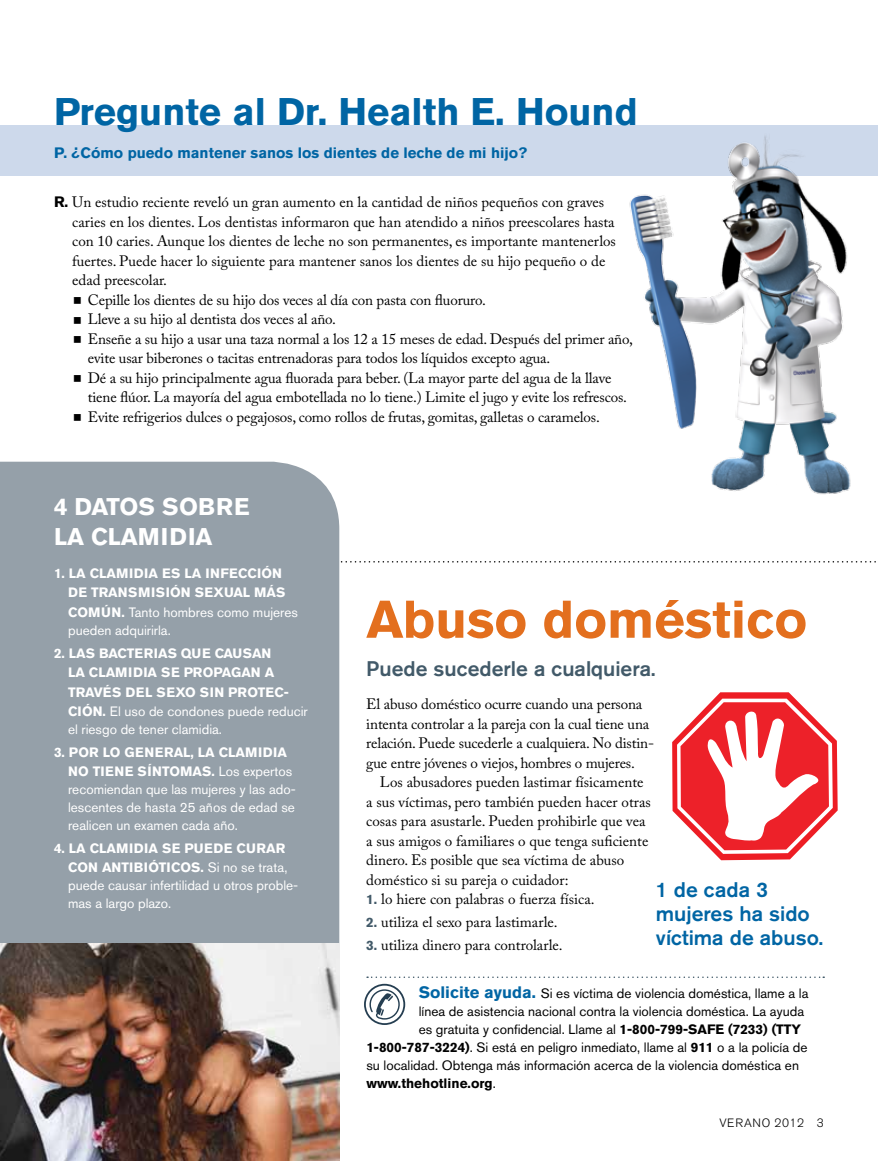
<style>
.page{position:relative;width:878px;height:1161px;background:#fff}
.page>*{position:absolute;margin:0;border:0;box-sizing:border-box;transform-origin:0 0}
.t1{font:700 52.5px "Akzidenz Grotesk BE";color:#e36f1e}
.t2{font:700 38.25px "Akzidenz Grotesk BE";color:#0065a4}
.t3{font:700 24px/30px "Akzidenz Grotesk BE";color:#fff}
.t4{font:500 21px/24px "Akzidenz Grotesk BE";color:#0065a4}
.t5{font:500 21px "Akzidenz Grotesk BE";color:#425a69}
.t6{font:15px/19.5px "Adobe Caslon Pro";letter-spacing:-.005em;color:#000}
.t7{font:700 15px "Akzidenz Grotesk BE";color:#0065a4}
.t8{font:13.5px "Akzidenz Grotesk BE";color:#000}
.t9{font:700 13.5px/19.5px "Akzidenz Grotesk BE";letter-spacing:.02em;color:#fff}
.t10{font:13.5px/18px "Akzidenz Grotesk BE";color:#fff}
.t11{font:700 13.5px "Akzidenz Grotesk BE";color:#000}
.t12{font:300 12px "Akzidenz Grotesk BE";letter-spacing:.04em;color:#000}
.s1{font-family:"Akzidenz Grotesk BE";font-weight:700}
.s2{font-weight:400}
.s3{font-weight:700}
.s4{font-family:"Akzidenz Grotesk BE";font-weight:700;font-size:13.5px;color:#425a69}
.s5{font-weight:700;font-size:16.5px;color:#0065a4}
</style>
<div class="page">
<svg style="left:339px;top:561px;width:537px;height:2px"></svg>
<div style="left:0;top:125px;width:878px;height:51px;background:#cdd9eb"></div>
<div style="left:0;top:462px;width:339px;height:481px;background:#95a0a9"></div>
<img style="left:629px;top:136px;width:222px;height:359px">
<img style="left:0;top:943px;width:339px;height:218px">
<svg style="left:367px;top:977px;width:457px;height:1px"></svg>
<svg style="left:364px;top:984px;width:41px;height:41px"></svg>
<svg style="left:672px;top:692px;width:165px;height:168px"></svg>
<h2 class="t2" style="left:54px;top:90px;width:585px">PREGUNTE AL DR. HEALTH E. HOUND</h2>
<p class="t7" style="left:54px;top:144px;width:475px">P. ¿CÓMO PUEDO MANTENER SANOS LOS DIENTES DE LECHE DE MI HIJO?</p>
<p class="t6" style="left:54px;top:192px;width:551px"><span class="s1">R.</span> Un estudio reciente reveló un gran aumento en la cantidad de niños pequeños con graves</p>
<p class="t6" style="left:72px;top:212px;width:544px">caries en los dientes. Los dentistas informaron que han atendido a niños preescolares hasta</p>
<p class="t6" style="left:72px;top:231px;width:545px">con 10 caries. Aunque los dientes de leche no son permanentes, es importante mantenerlos</p>
<p class="t6" style="left:72px;top:251px;width:534px">fuertes. Puede hacer lo siguiente para mantener sanos los dientes de su hijo pequeño o de</p>
<p class="t6" style="left:72px;top:270px;width:96px">edad preescolar.</p>
<p class="t6" style="left:88px;top:290px;width:399px">Cepille los dientes de su hijo dos veces al día con pasta con fluoruro.</p>
<p class="t6" style="left:88px;top:309px;width:250px">Lleve a su hijo al dentista dos veces al año.</p>
<p class="t6" style="left:88px;top:329px;width:546px">Enseñe a su hijo a usar una taza normal a los 12 a 15 meses de edad. Después del primer año,</p>
<p class="t6" style="left:88px;top:348px;width:464px">evite usar biberones o tacitas entrenadoras para todos los líquidos excepto agua.</p>
<p class="t6" style="left:88px;top:368px;width:525px">Dé a su hijo principalmente agua fluorada para beber. (La mayor parte del agua de la llave</p>
<p class="t6" style="left:88px;top:387px;width:540px">tiene flúor. La mayoría del agua embotellada no lo tiene.) Limite el jugo y evite los refrescos.</p>
<p class="t6" style="left:88px;top:407px;width:513px">Evite refrigerios dulces o pegajosos, como rollos de frutas, gomitas, galletas o caramelos.</p>
<h3 class="t3" style="left:54px;top:491px;width:197px">4 DATOS SOBRE<br>LA CLAM IDIA</h3>
<p class="t9" style="left:68px;top:563px;width:231px;text-indent:-14px">1. LA CLAM IDIA ES LA INFECCIÓN<br>DE TRANSM IS IÓN S EXUAL MÁS<br>COM ÚN. <span class="s2">Tanto hombres como mujeres</span></p>
<p class="t10" style="left:68px;top:621px;width:104px">pueden adquirirla.</p>
<p class="t9" style="left:54px;top:643px;width:25px">2. LAS</p>
<p class="t9" style="left:68px;top:643px;width:241px;text-indent:31px">BACTERIAS QUE CAUSAN<br>LA CLAM IDIA S E PROPAGAN A<br>TRAVÉS DEL S EXO S IN PROTEC-<br>CIÓN. <span class="s2">El uso de condones puede reducir</span></p>
<p class="t10" style="left:68px;top:720px;width:155px">el riesgo de tener clamidia.</p>
<p class="t9" style="left:68px;top:742px;width:219px;text-indent:-14px">3. POR LO GENERAL, LA CLAM IDIA<br>NO TIENE SÍNTOMAS</p>
<p class="t10" style="left:68px;top:762px;width:229px;text-indent:143px"><span class="s3">.</span> Los expertos recomiendan que las mujeres y las ado&shy;lescentes de hasta 25 años de edad se realicen un examen cada año.</p>
<p class="t9" style="left:54px;top:838px;width:235px;text-align:right">4. LA CLAM IDIA SE PUEDE CURAR<br>CON ANTIBIÓTICOS. <span class="s2">Si no se trata,</span></p>
<p class="t10" style="left:68px;top:877px;width:232px">puede causar infertilidad u otros proble&shy;mas a largo plazo.</p>
<h1 class="t1" style="left:366px;top:589px;width:442px">ABUSO DOMÉSTICO</h1>
<h3 class="t5" style="left:366px;top:656px;width:291px">Puede sucederle a cualquiera.</h3>
<p class="t6" style="left:366px;top:694px;width:289px">El abuso doméstico ocurre cuando una persona intenta controlar a la pareja con la cual tiene una relación. Puede sucederle a cualquiera. No distin&shy;gue entre jóvenes o viejos, hombres o mujeres.</p>
<p class="t6" style="left:366px;top:772px;width:286px;text-indent:14px">Los abusadores pueden lastimar físicamente a sus víctimas, pero también pueden hacer otras cosas para asustarle. Pueden prohibirle que vea a sus amigos o familiares o que tenga suficiente dinero. Es posible que sea víctima de abuso doméstico si su pareja o cuidador:</p>
<p class="t6" style="left:366px;top:889px;width:230px"><span class="s4">1.</span> lo hiere con palabras o fuerza física.</p>
<p class="t6" style="left:366px;top:912px;width:193px"><span class="s4">2.</span> utiliza el sexo para lastimarle.</p>
<p class="t6" style="left:366px;top:935px;width:198px"><span class="s4">3.</span> utiliza dinero para controlarle.</p>
<h3 class="t4" style="left:656px;top:877px;width:169px">1 de cada 3 mujeres ha sido víctima de abuso.</h3>
<p class="t8" style="left:418px;top:985px;width:391px"><span class="s5">SOLICITE AYUDA.</span> Si es víctima de violencia doméstica, llame a la</p>
<p class="t8" style="left:419px;top:1003px;width:387px">línea de asistencia nacional contra la violencia doméstica. La ayuda</p>
<p class="t8" style="left:419px;top:1021px;width:367px">es gratuita y confidencial. Llame al <span class="s3">1-800-799-SAFE (7233) (TTY</span></p>
<p class="t8" style="left:366px;top:1039px;width:442px"><span class="s3">1-800-787-3224)</span>. Si está en peligro inmediato, llame al <span class="s3">911</span> o a la policía de</p>
<p class="t8" style="left:366px;top:1057px;width:434px">su localidad. Obtenga más información acerca de la violencia doméstica en</p>
<p class="t11" style="left:366px;top:1075px;width:131px">WWW.THEHOTLINE.ORG<span class="s2">.</span></p>
<p class="t12" style="left:719px;top:1116px;width:17px">VERA</p>
<p class="t12" style="left:752px;top:1116px;width:73px">NO 2012 3</p>
</div>
